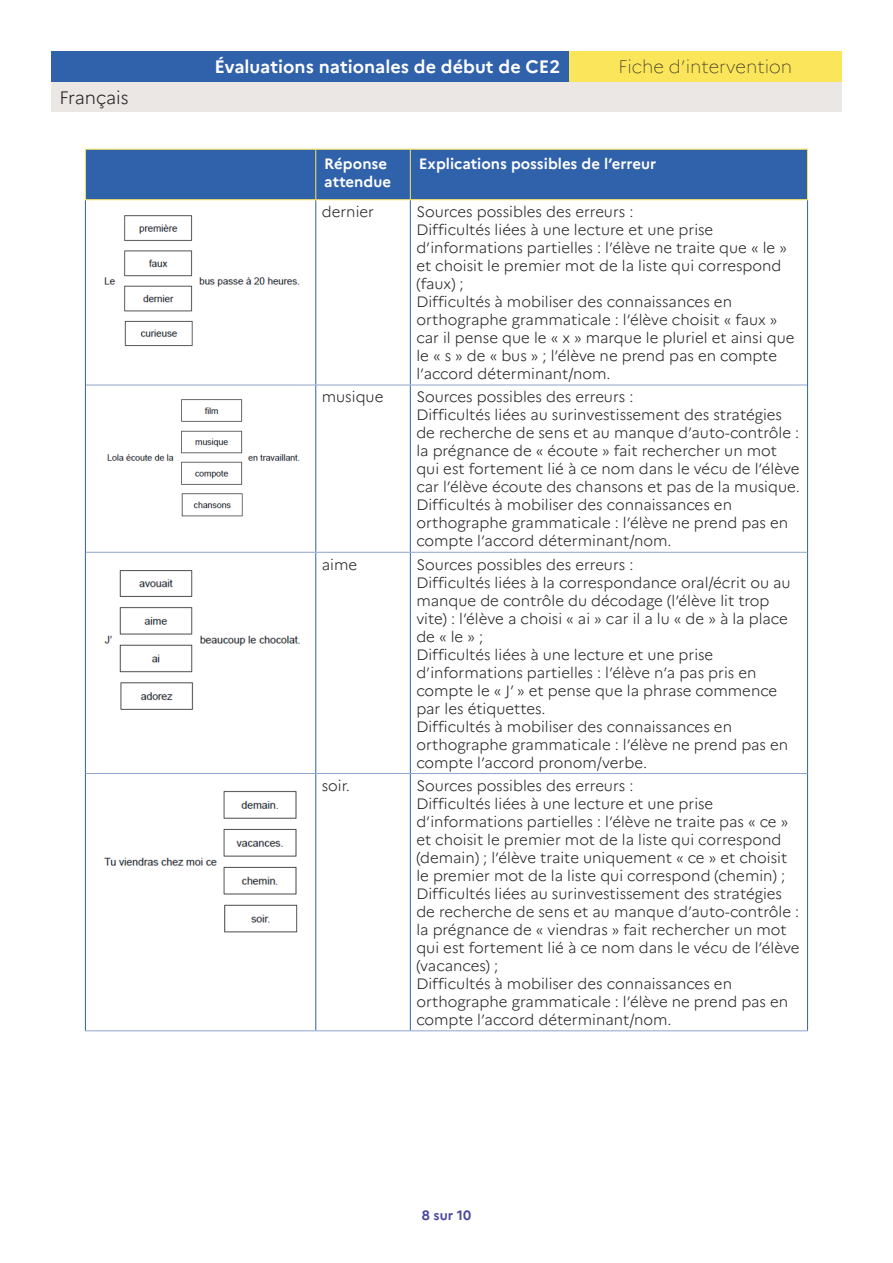
<style>
.page{position:relative;width:893px;height:1263px;background:#fff}
.page>*{position:absolute;margin:0;border:0;box-sizing:border-box;transform-origin:0 0}
.t1{font:700 18px "Marianne";color:#fff}
.t2{font:100 18px "Marianne";color:#231f20}
.t3{font:300 18px "Marianne";color:#231f20}
.Corps{font:300 15px/18px "Marianne";color:#231f20}
.Entête_L1{font:700 15px/18px "Marianne";color:#fff}
.t4{font:700 13.5px "Marianne";color:#4a489e}
</style>
<div class="page">
<div style="left:51px;top:82px;width:791px;height:30px;background:#eae7e5"></div>
<div style="left:569px;top:51px;width:273px;height:31px;background:#fbe55b"></div>
<div style="left:51px;top:51px;width:518px;height:31px;background:#3061ab"></div>
<div style="left:86px;top:150px;width:721px;height:49px;background:#3061ab"></div>
<hr style="left:315px;top:150px;width:1px;height:49px;background:#fbe55b">
<hr style="left:410px;top:150px;width:1px;height:49px;background:#fbe55b">
<hr style="left:315px;top:200px;width:1px;height:185px;background:#3061ab">
<hr style="left:410px;top:200px;width:1px;height:185px;background:#3061ab">
<hr style="left:315px;top:385px;width:1px;height:167px;background:#3061ab">
<hr style="left:410px;top:385px;width:1px;height:167px;background:#3061ab">
<hr style="left:315px;top:553px;width:1px;height:220px;background:#3061ab">
<hr style="left:410px;top:553px;width:1px;height:220px;background:#3061ab">
<hr style="left:315px;top:774px;width:1px;height:256px;background:#3061ab">
<hr style="left:410px;top:774px;width:1px;height:256px;background:#3061ab">
<hr style="left:86px;top:385px;width:230px;height:1px;background:#8ea4ca">
<hr style="left:316px;top:385px;width:94px;height:1px;background:#8ea4ca">
<hr style="left:410px;top:385px;width:397px;height:1px;background:#8ea4ca">
<hr style="left:86px;top:552px;width:230px;height:1px;background:#8ea4ca">
<hr style="left:316px;top:552px;width:94px;height:1px;background:#8ea4ca">
<hr style="left:410px;top:552px;width:397px;height:1px;background:#8ea4ca">
<hr style="left:86px;top:773px;width:230px;height:1px;background:#8ea4ca">
<hr style="left:316px;top:773px;width:94px;height:1px;background:#8ea4ca">
<hr style="left:410px;top:773px;width:397px;height:1px;background:#8ea4ca">
<hr style="left:85px;top:1030px;width:231px;height:1px;background:#8ea4ca">
<hr style="left:316px;top:1030px;width:94px;height:1px;background:#8ea4ca">
<hr style="left:410px;top:1030px;width:398px;height:1px;background:#8ea4ca">
<hr style="left:85px;top:200px;width:1px;height:185px;background:#3061ab">
<hr style="left:807px;top:200px;width:1px;height:185px;background:#3061ab">
<hr style="left:85px;top:385px;width:1px;height:167px;background:#3061ab">
<hr style="left:807px;top:385px;width:1px;height:167px;background:#3061ab">
<hr style="left:85px;top:552px;width:1px;height:221px;background:#3061ab">
<hr style="left:807px;top:552px;width:1px;height:221px;background:#3061ab">
<hr style="left:85px;top:773px;width:1px;height:257px;background:#3061ab">
<hr style="left:807px;top:773px;width:1px;height:257px;background:#3061ab">
<hr style="left:85px;top:149px;width:231px;height:1px;background:#fbe55b">
<hr style="left:85px;top:150px;width:1px;height:49px;background:#fbe55b">
<hr style="left:316px;top:149px;width:94px;height:1px;background:#fbe55b">
<hr style="left:410px;top:149px;width:398px;height:1px;background:#fbe55b">
<hr style="left:807px;top:150px;width:1px;height:49px;background:#fbe55b">
<hr style="left:85px;top:199px;width:231px;height:1px;background:#fbe55b">
<hr style="left:316px;top:199px;width:94px;height:1px;background:#fbe55b">
<hr style="left:410px;top:199px;width:398px;height:1px;background:#fbe55b">
<img style="left:104px;top:215px;width:196px;height:131px">
<img style="left:107px;top:399px;width:193px;height:118px">
<img style="left:104px;top:570px;width:196px;height:140px">
<img style="left:104px;top:790px;width:194px;height:143px">
<p class="t3" style="left:60px;top:86px;width:71px">Français</p>
<p class="t1" style="left:215px;top:56px;width:347px">Évaluations nationales de début de CE2</p>
<p class="t2" style="left:618px;top:56px;width:175px">Fiche d’intervention</p>
<p class="Entête_L1" style="left:324px;top:155px;width:68px">Réponse attendue</p>
<p class="Entête_L1" style="left:419px;top:155px;width:239px">Explications possibles de l’erreur</p>
<p class="Corps" style="left:322px;top:203px;width:54px">dernier</p>
<p class="Corps" style="left:416px;top:203px;width:219px">Sources possibles des erreurs :</p>
<p class="Corps" style="left:416px;top:221px;width:372px">Difficultés liées à une lecture et une prise d’informations partielles : l’élève ne traite que « le » et choisit le premier mot de la liste qui correspond (faux) ;</p>
<p class="Corps" style="left:416px;top:293px;width:380px">Difficultés à mobiliser des connaissances en orthographe grammaticale : l’élève choisit « faux » car il pense que le « x » marque le pluriel et ainsi que le « s » de « bus » ; l’élève ne prend pas en compte l’accord déterminant/nom.</p>
<p class="Corps" style="left:322px;top:388px;width:63px">musique</p>
<p class="Corps" style="left:416px;top:388px;width:219px">Sources possibles des erreurs :</p>
<p class="Corps" style="left:416px;top:406px;width:385px">Difficultés liées au surinvestissement des stratégies de recherche de sens et au manque d’auto-contrôle : la prégnance de « écoute » fait rechercher un mot qui est fortement lié à ce nom dans le vécu de l’élève car l’élève écoute des chansons et pas de la musique.</p>
<p class="Corps" style="left:416px;top:496px;width:373px">Difficultés à mobiliser des connaissances en orthographe grammaticale : l’élève ne prend pas en compte l’accord déterminant/nom.</p>
<p class="Corps" style="left:322px;top:555px;width:37px">aime</p>
<p class="Corps" style="left:416px;top:555px;width:219px">Sources possibles des erreurs :</p>
<p class="Corps" style="left:416px;top:573px;width:376px">Difficultés liées à la correspondance oral/écrit ou au manque de contrôle du décodage (l’élève lit trop vite) : l’élève a choisi « ai » car il a lu « de » à la place de «le»;</p>
<p class="Corps" style="left:416px;top:645px;width:363px">Difficultés liées à une lecture et une prise d’informations partielles : l’élève n’a pas pris en compte le « J’ » et pense que la phrase commence par les étiquettes.</p>
<p class="Corps" style="left:416px;top:717px;width:373px">Difficultés à mobiliser des connaissances en orthographe grammaticale : l’élève ne prend pas en compte l’accord pronom/verbe.</p>
<p class="Corps" style="left:322px;top:776px;width:30px">soir.</p>
<p class="Corps" style="left:416px;top:776px;width:219px">Sources possibles des erreurs :</p>
<p class="Corps" style="left:416px;top:794px;width:373px">Difficultés liées à une lecture et une prise d’informations partielles : l’élève ne traite pas « ce » et choisit le premier mot de la liste qui correspond (demain) ; l’élève traite uniquement « ce » et choisit le premier mot de la liste qui correspond (chemin) ;</p>
<p class="Corps" style="left:416px;top:884px;width:385px">Difficultés liées au surinvestissement des stratégies de recherche de sens et au manque d’auto-contrôle : la prégnance de « viendras » fait rechercher un mot qui est fortement lié à ce nom dans le vécu de l’élève (vacances) ;</p>
<p class="Corps" style="left:416px;top:974px;width:373px">Difficultés à mobiliser des connaissances en orthographe grammaticale : l’élève ne prend pas en compte l’accord déterminant/nom.</p>
<p class="t4" style="left:422px;top:1207px;width:51px">8 sur 10</p>
</div>
